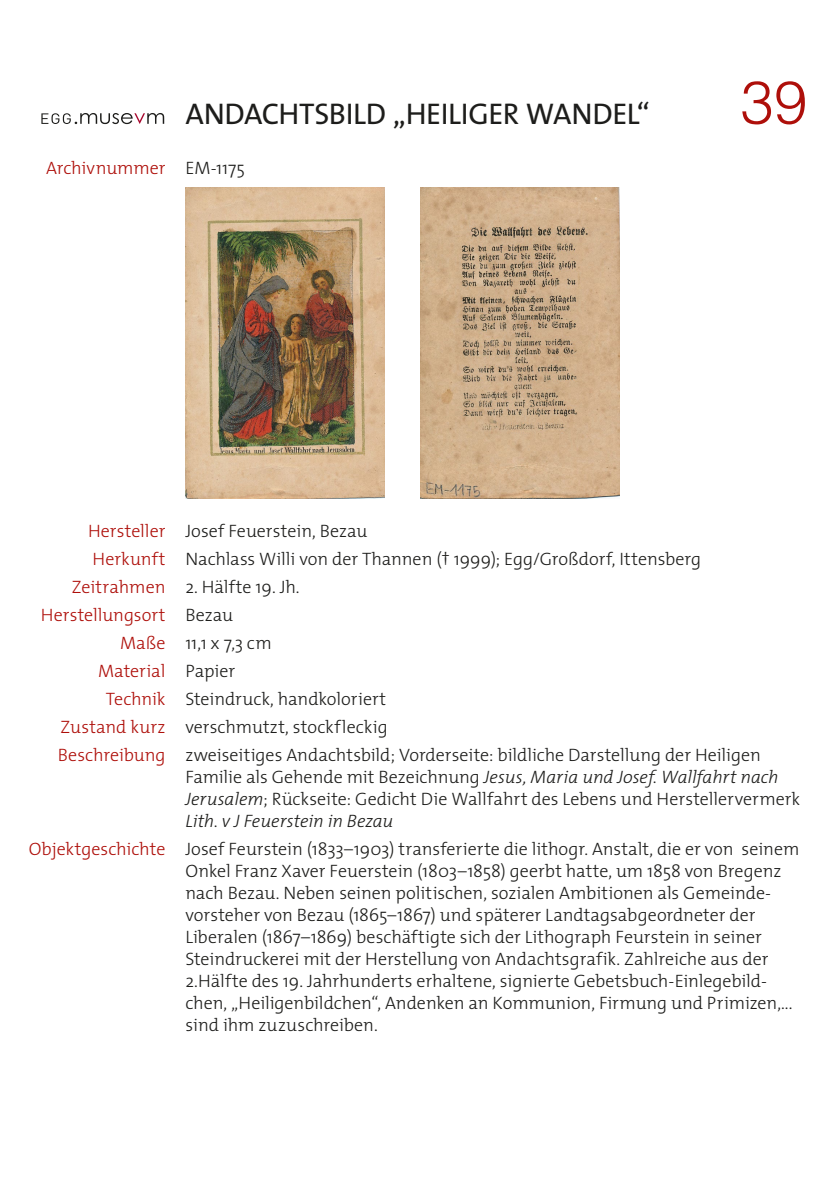
<style>
.page{position:relative;width:840px;height:1191px;background:#fff}
.page>*{position:absolute;margin:0;border:0;box-sizing:border-box;transform-origin:0 0}
.t1{font:300 60px "Helvetica";color:#ae0f0a}
.t2{font:30px "The Mix";letter-spacing:-.01em;color:#1d1d1b}
.t3{font:300 18px/22px "The Mix";color:#1d1d1b}
.t4{font:300 18px/28px "The Mix";color:#ae0f0a;text-align:right}
.s1{font-style:italic}
</style>
<div class="page">
<svg style="left:41px;top:113px;width:123px;height:11px"></svg>
<img style="left:185px;top:187px;width:199px;height:311px">
<img style="left:420px;top:187px;width:199px;height:311px">
<p class="t4" style="left:46px;top:153px;width:121px">Archivnummer</p>
<h2 class="t2" style="left:185px;top:89px;width:466px">ANDACHTSBILD „HEILIGER WANDEL“</h2>
<p class="t3" style="left:185px;top:156px;width:61px">EM-1175</p>
<h1 class="t1" style="left:739px;top:51px;width:68px">39</h1>
<p class="t4" style="left:41px;top:516px;width:126px">Hersteller<br>Herkunft<br>Zeitrahmen<br>Herstellungsort<br>Maße<br>Material<br>Technik<br>Zustand kurz<br>Beschreibung</p>
<p class="t4" style="left:29px;top:834px;width:138px">Objektgeschichte</p>
<p class="t3" style="left:185px;top:516px;width:517px;line-height:28px">Josef Feuerstein, Bezau<br>Nachlass Willi von der Thannen († 1999); Egg/Großdorf, Ittensberg</p>
<p class="t3" style="left:185px;top:572px;width:576px;line-height:28px">2. Hälfte 19. Jh.<br>Bezau<br>11,1 x 7,3 cm<br>Papier<br>Steindruck, handkoloriert<br>verschmutzt, stockfleckig<br>zweiseitiges Andachtsbild; Vorderseite: bildliche Darstellung der Heiligen</p>
<p class="t3" style="left:185px;top:765px;width:616px">Familie als Gehende mit Bezeichnung <span class="s1">Jesus, Maria und Josef. Wallfahrt nach<br>Jerusalem</span>; Rückseite: Gedicht Die Wallfahrt des Lebens und Herstellervermerk<br><span class="s1">Lith. v J Feuerstein in Bezau</span></p>
<p class="t3" style="left:185px;top:837px;width:615px">Josef Feurstein (1833–1903) transferierte die lithogr. Anstalt, die er von seinem Onkel Franz Xaver Feuerstein (1803–1858) geerbt hatte, um 1858 von Bregenz nach Bezau. Neben seinen politischen, sozialen Ambitionen als Gemeinde&shy;vorsteher von Bezau (1865–1867) und späterer Landtagsabgeordneter der Liberalen (1867–1869) beschäftigte sich der Lithograph Feurstein in seiner Steindruckerei mit der Herstellung von Andachtsgrafik. Zahlreiche aus der 2.Hälfte des 19. Jahrhunderts erhaltene, signierte Gebetsbuch-Einlegebild&shy;chen, „Heiligenbildchen“, Andenken an Kommunion, Firmung und Primizen,... sind ihm zuzuschreiben.</p>
</div>
